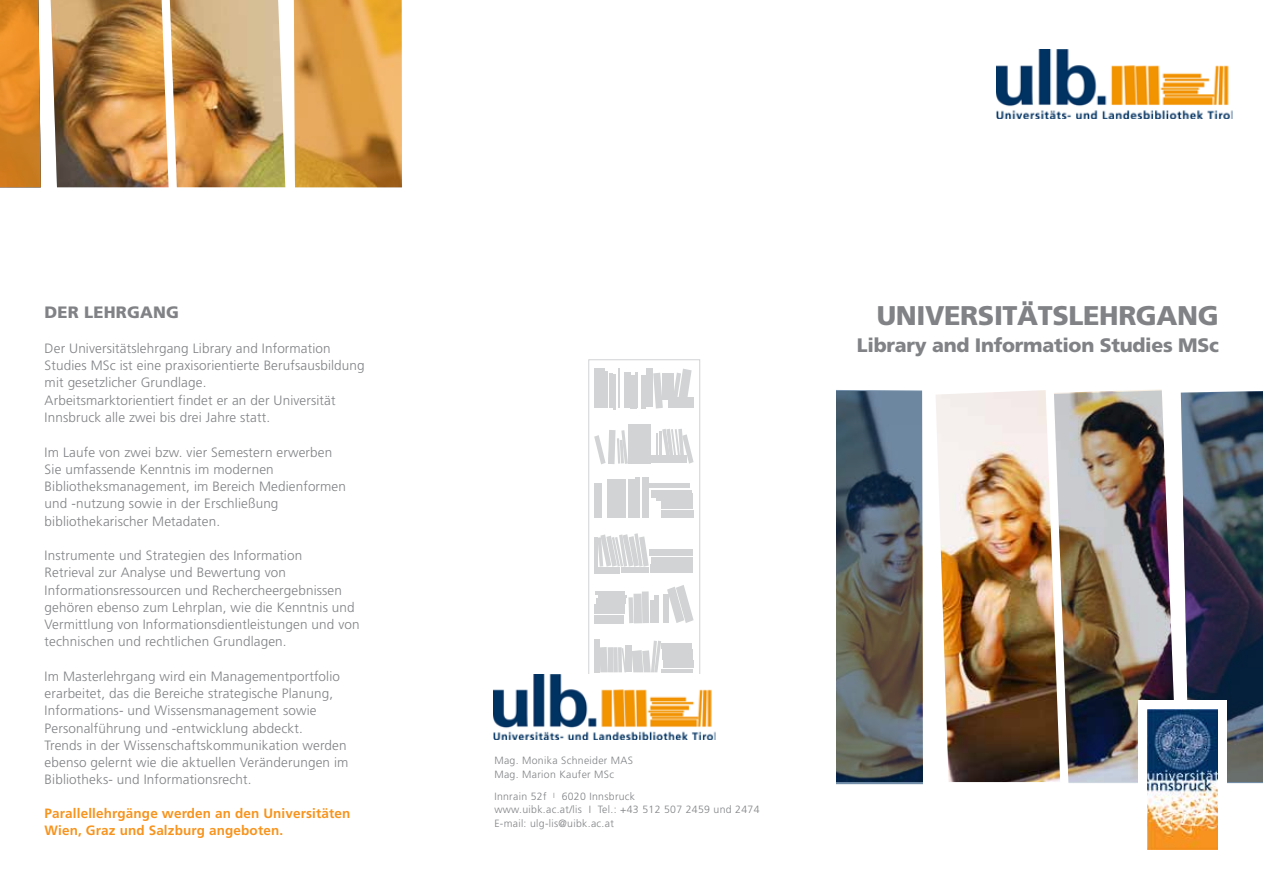
<style>
.page{position:relative;width:1263px;height:893px;background:#fff}
.page>*{position:absolute;margin:0;border:0;box-sizing:border-box;transform-origin:0 0}
.t1{font:900 27px "Frutiger";letter-spacing:-.015em;color:#808285}
.t2{font:900 19.5px "Frutiger";letter-spacing:-.015em;color:#808285}
.t3{font:900 16.5px "Frutiger";color:#808285}
.t4{font:300 13.5px/17.2px "Frutiger";letter-spacing:.01em;color:#808285}
.t5{font:700 13.5px/16.5px "Frutiger";letter-spacing:.01em;color:#f7941e}
.t6{font:300 10.5px/13.5px "Frutiger";letter-spacing:.03em;color:#808285}
.s1{font-size:7.5px}
</style>
<div class="page">
<img style="left:936px;top:390px;width:118px;height:392px">
<svg style="left:836px;top:390px;width:87px;height:394px;background:#585f62"></svg>
<img style="left:1054px;top:390px;width:120px;height:393px">
<svg style="left:1181px;top:391px;width:82px;height:392px;background:#404a5d"></svg>
<div style="left:1138px;top:701px;width:88px;height:118px;background:#fff"></div>
<img style="left:1147px;top:710px;width:71px;height:140px">
<div style="left:588px;top:359px;width:112px;height:377px;border:1px solid #d1d3d4"></div>
<img style="left:494px;top:675px;width:222px;height:65px">
<div style="left:594px;top:484px;width:7px;height:34px;background:#d1d3d4"></div>
<div style="left:607px;top:479px;width:6px;height:39px;background:#d1d3d4"></div>
<div style="left:614px;top:479px;width:6px;height:39px;background:#d1d3d4"></div>
<div style="left:621px;top:479px;width:5px;height:39px;background:#d1d3d4"></div>
<div style="left:628px;top:479px;width:7px;height:39px;background:#d1d3d4"></div>
<div style="left:635px;top:477px;width:5px;height:41px;background:#d1d3d4"></div>
<div style="left:642px;top:477px;width:7px;height:41px;background:#d1d3d4"></div>
<div style="left:650px;top:483px;width:40px;height:5px;background:#d1d3d4"></div>
<hr style="left:651px;top:490px;width:41px;height:2px;background:#d1d3d4">
<hr style="left:651px;top:493px;width:41px;height:4px;background:#d1d3d4">
<hr style="left:656px;top:498px;width:36px;height:2px;background:#d1d3d4">
<div style="left:661px;top:501px;width:32px;height:8px;background:#d1d3d4"></div>
<div style="left:661px;top:510px;width:32px;height:8px;background:#d1d3d4"></div>
<div style="left:594px;top:639px;width:5px;height:33px;background:#d1d3d4"></div>
<svg style="left:599px;top:647px;width:9px;height:25px"></svg>
<div style="left:608px;top:647px;width:5px;height:25px;background:#d1d3d4"></div>
<div style="left:613px;top:647px;width:5px;height:25px;background:#d1d3d4"></div>
<hr style="left:618px;top:647px;width:4px;height:25px;background:#d1d3d4">
<svg style="left:622px;top:648px;width:3px;height:24px"></svg>
<div style="left:625px;top:645px;width:7px;height:27px;background:#d1d3d4"></div>
<svg style="left:632px;top:641px;width:29px;height:31px"></svg>
<div style="left:661px;top:643px;width:30px;height:6px;background:#d1d3d4"></div>
<div style="left:662px;top:649px;width:31px;height:11px;background:#d1d3d4"></div>
<div style="left:663px;top:661px;width:31px;height:7px;background:#d1d3d4"></div>
<hr style="left:661px;top:669px;width:31px;height:3px;background:#d1d3d4">
<hr style="left:595px;top:591px;width:30px;height:3px;background:#d1d3d4">
<hr style="left:598px;top:595px;width:29px;height:3px;background:#d1d3d4">
<div style="left:596px;top:598px;width:30px;height:6px;background:#d1d3d4"></div>
<div style="left:594px;top:605px;width:31px;height:9px;background:#d1d3d4"></div>
<div style="left:594px;top:615px;width:29px;height:8px;background:#d1d3d4"></div>
<svg style="left:628px;top:597px;width:5px;height:26px"></svg>
<div style="left:633px;top:594px;width:9px;height:29px;background:#d1d3d4"></div>
<svg style="left:642px;top:591px;width:7px;height:32px"></svg>
<hr style="left:650px;top:600px;width:4px;height:23px;background:#d1d3d4">
<hr style="left:655px;top:595px;width:4px;height:28px;background:#d1d3d4">
<div style="left:663px;top:595px;width:5px;height:28px;background:#d1d3d4"></div>
<svg style="left:667px;top:585px;width:27px;height:38px"></svg>
<hr style="left:594px;top:538px;width:4px;height:29px;background:#d1d3d4">
<div style="left:594px;top:567px;width:26px;height:6px;background:#d1d3d4"></div>
<div style="left:621px;top:567px;width:27px;height:6px;background:#d1d3d4"></div>
<div style="left:649px;top:549px;width:44px;height:7px;background:#d1d3d4"></div>
<div style="left:651px;top:557px;width:42px;height:7px;background:#d1d3d4"></div>
<div style="left:650px;top:564px;width:43px;height:9px;background:#d1d3d4"></div>
<svg style="left:597px;top:533px;width:52px;height:34px"></svg>
<div style="left:628px;top:424px;width:5px;height:40px;background:#d1d3d4"></div>
<hr style="left:633px;top:424px;width:4px;height:40px;background:#d1d3d4">
<div style="left:638px;top:424px;width:5px;height:40px;background:#d1d3d4"></div>
<div style="left:644px;top:424px;width:7px;height:40px;background:#d1d3d4"></div>
<div style="left:650px;top:455px;width:37px;height:8px;background:#d1d3d4"></div>
<hr style="left:656px;top:433px;width:2px;height:24px;background:#d1d3d4">
<hr style="left:659px;top:432px;width:3px;height:26px;background:#d1d3d4">
<svg style="left:662px;top:429px;width:31px;height:35px"></svg>
<svg style="left:594px;top:430px;width:34px;height:34px"></svg>
<div style="left:594px;top:368px;width:10px;height:40px;background:#d1d3d4"></div>
<hr style="left:609px;top:373px;width:4px;height:35px;background:#d1d3d4">
<hr style="left:613px;top:374px;width:3px;height:36px;background:#d1d3d4">
<hr style="left:619px;top:368px;width:1px;height:40px;background:#d1d3d4">
<div style="left:624px;top:373px;width:7px;height:35px;background:#d1d3d4"></div>
<div style="left:630px;top:375px;width:7px;height:33px;background:#d1d3d4"></div>
<hr style="left:635px;top:372px;width:3px;height:36px;background:#d1d3d4">
<div style="left:641px;top:375px;width:5px;height:33px;background:#d1d3d4"></div>
<div style="left:647px;top:369px;width:6px;height:38px;background:#d1d3d4"></div>
<svg style="left:653px;top:373px;width:10px;height:36px"></svg>
<div style="left:662px;top:373px;width:11px;height:26px;background:#d1d3d4"></div>
<div style="left:668px;top:397px;width:26px;height:11px;background:#d1d3d4"></div>
<svg style="left:673px;top:369px;width:19px;height:28px"></svg>
<div style="left:599px;top:371px;width:9px;height:37px;background:#d1d3d4"></div>
<img style="left:0;top:0;width:285px;height:187px">
<svg style="left:293px;top:0;width:109px;height:187px;background:#da9c45"></svg>
<img style="left:997px;top:49px;width:236px;height:70px">
<p class="t3" style="left:45px;top:303px;width:53px">DER LEHRGANG</p>
<p class="t4" style="left:45px;top:340px;width:322px">Der Universitätslehrgang Library and Information Studies MSc ist eine praxisorientierte Berufsausbildung mit gesetzlicher Grundlage.<br>Arbeitsmarktorientiert findet er an der Universität Innsbruck alle zwei bis drei Jahre statt.</p>
<p class="t4" style="left:45px;top:443px;width:303px">Im Laufe von zwei bzw. vier Semestern erwerben Sie umfassende Kenntnis im modernen Bibliotheksmanagement, im Bereich Medienformen und -nutzung sowie in der Erschließung bibliothekarischer Metadaten.</p>
<p class="t4" style="left:45px;top:547px;width:317px">Instrumente und Strategien des Information<br>Retrieval zur Analyse und Bewertung von Informationsressourcen und Rechercheergebnissen gehören ebenso zum Lehrplan, wie die Kenntnis und Vermittlung von Informationsdientleistungen und von technischen und rechtlichen Grundlagen.</p>
<p class="t4" style="left:45px;top:667px;width:305px">Im Masterlehrgang wird ein Managementportfolio erarbeitet, das die Bereiche strategische Planung, Informations- und Wissensmanagement sowie Personalführung und -entwicklung abdeckt.<br>Trends in der Wissenschaftskommunikation werden ebenso gelernt wie die aktuellen Veränderungen im Bibliotheks- und Informationsrecht.</p>
<p class="t5" style="left:45px;top:805px;width:307px">Parallellehrgänge werden an den Universitäten<br>Wien, Graz und Salzburg angeboten.</p>
<h1 class="t1" style="left:877px;top:299px;width:343px">Universitätslehrgang</h1>
<h2 class="t2" style="left:857px;top:333px;width:363px">Library and Information Studies MSc</h2>
<p class="t6" style="left:494px;top:754px;width:140px">Mag. Monika Schneider MAS<br>Mag. Marion Kaufer MSc</p>
<p class="t6" style="left:494px;top:789px;width:267px">Innrain 52f <span class="s1">I</span> 6020 Innsbruck<br>www.uibk.ac.at/lis I Tel.: +43 512 507 2459 und 2474<br>E-mail: ulg-lis@uibk.ac.at</p>
</div>
